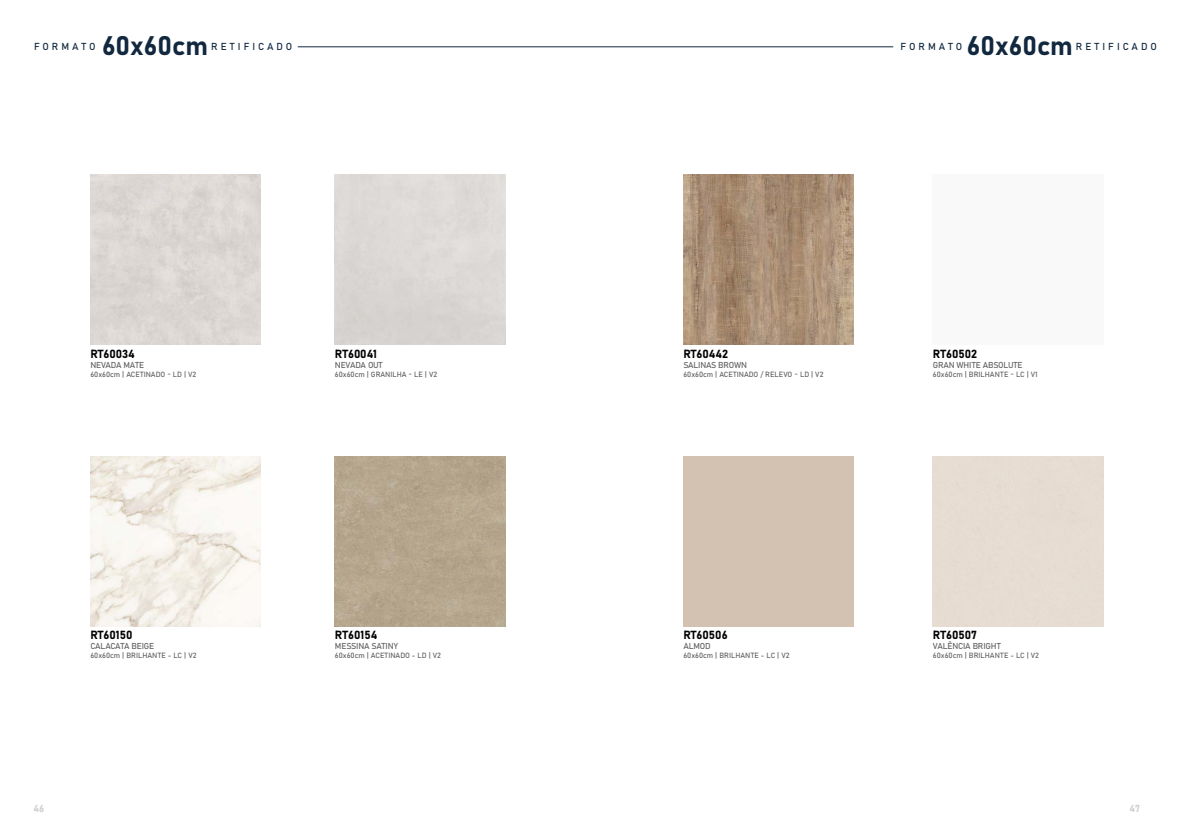
<style>
.page{position:relative;width:1191px;height:837px;background:#fff}
.page>*{position:absolute;margin:0;border:0;box-sizing:border-box;transform-origin:0 0}
.t1{font:26.5px "Bahnschrift";color:#12283f}
.t2{font:11.6px "Bahnschrift";color:#000}
.t3{font:10px "Bahnschrift";letter-spacing:.3em;color:#12283f}
.t4{font:10px "Bahnschrift";color:#d0d0d0}
.t5{font:8.5px "Bahnschrift";letter-spacing:-.02em;color:#646363}
.t6{font:7.5px "Bahnschrift";color:#646363}
</style>
<div class="page">
<img style="left:683px;top:174px;width:170px;height:170px">
<img style="left:90px;top:456px;width:170px;height:170px">
<img style="left:335px;top:456px;width:170px;height:170px">
<hr style="left:298px;top:46px;width:595px;height:1px;background:#12283f">
<h3 class="t3" style="left:34px;top:39px;width:63px">FORMATO</h3>
<h1 class="t1" style="left:102px;top:26px;width:108px">60x60cm</h1>
<h3 class="t3" style="left:211px;top:39px;width:83px">RETIFICADO</h3>
<h3 class="t3" style="left:900px;top:39px;width:63px">FORMATO</h3>
<h1 class="t1" style="left:966px;top:26px;width:108px">60x60cm</h1>
<h3 class="t3" style="left:1075px;top:39px;width:83px">RETIFICADO</h3>
<h2 class="t2" style="left:90px;top:344px;width:46px">RT60034</h2>
<p class="t5" style="left:90px;top:358px;width:55px">NEVADA MATE</p>
<p class="t6" style="left:90px;top:368px;width:108px">60x60cm | ACETINADO - LD | V2</p>
<h2 class="t2" style="left:90px;top:626px;width:44px">RT60150</h2>
<p class="t5" style="left:90px;top:639px;width:65px">CALACATA BEIGE</p>
<p class="t6" style="left:90px;top:649px;width:108px">60x60cm | BRILHANTE - LC | V2</p>
<h2 class="t2" style="left:335px;top:344px;width:43px">RT60041</h2>
<p class="t5" style="left:335px;top:358px;width:49px">NEVADA OUT</p>
<p class="t6" style="left:335px;top:368px;width:104px">60x60cm | GRANILHA - LE | V2</p>
<h2 class="t2" style="left:335px;top:626px;width:44px">RT60154</h2>
<p class="t5" style="left:335px;top:639px;width:65px">MESSINA SATINY</p>
<p class="t6" style="left:335px;top:649px;width:108px">60x60cm | ACETINADO - LD | V2</p>
<h2 class="t2" style="left:683px;top:344px;width:46px">RT60442</h2>
<p class="t5" style="left:683px;top:358px;width:65px">SALINAS BROWN</p>
<p class="t6" style="left:683px;top:368px;width:142px">60x60cm | ACETINADO / RELEVO - LD | V2</p>
<h2 class="t2" style="left:683px;top:626px;width:46px">RT60506</h2>
<p class="t5" style="left:683px;top:639px;width:29px">ALMOD</p>
<p class="t6" style="left:683px;top:649px;width:108px">60x60cm | BRILHANTE - LC | V2</p>
<h2 class="t2" style="left:933px;top:344px;width:46px">RT60502</h2>
<p class="t5" style="left:933px;top:358px;width:91px">GRAN WHITE ABSOLUTE</p>
<p class="t6" style="left:933px;top:368px;width:106px">60x60cm | BRILHANTE - LC | V1</p>
<h2 class="t2" style="left:933px;top:626px;width:46px">RT60507</h2>
<p class="t5" style="left:933px;top:639px;width:69px">VALÊNCIA BRIGHT</p>
<p class="t6" style="left:933px;top:649px;width:108px">60x60cm | BRILHANTE - LC | V2</p>
<h3 class="t4" style="left:33px;top:800px;width:12px">46</h3>
<h3 class="t4" style="left:1129px;top:800px;width:12px">47</h3>
</div>
